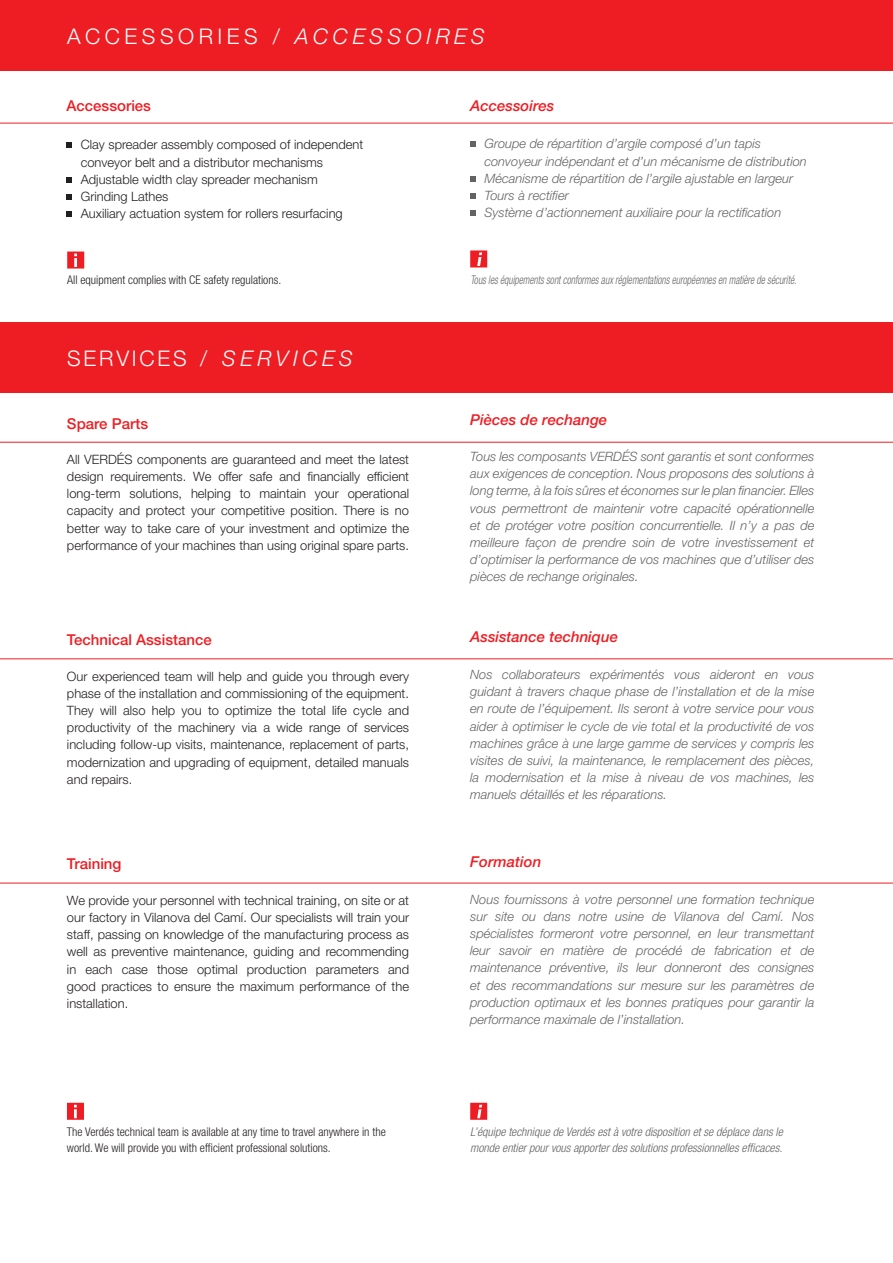
<style>
.page{position:relative;width:893px;height:1263px;background:#fff}
.page>*{position:absolute;margin:0;border:0;box-sizing:border-box;transform-origin:0 0}
.t1{font:300 21.6px "Helvetica Neue LT Std";letter-spacing:.21em;color:#fff}
.t2{font:300 21.6px "Helvetica Neue LT Std";letter-spacing:.13em;color:#fff}
.t3{font:italic 500 15px "Helvetica Neue LT Std";color:#ee1d23}
.t4{font:500 15px "Helvetica Neue LT Std";color:#ee1d23}
.t5{font:italic 300 12.9px/17.2px "Helvetica Neue LT Std";color:#636366;text-align:justify}
.t6{font:300 12.9px/17.2px "Helvetica Neue LT Std";color:#231f20;text-align:justify}
.t7{font:300 condensed 12px/16.5px "Helvetica Neue LT Std";color:#231f20}
.t8{font:italic 300 condensed 12px/16.5px "Helvetica Neue LT Std";color:#636366}
.t9{font:italic 300 condensed 12px "Helvetica Neue LT Std";color:#636366;scale:.8 1}
.s1{font-style:italic}
</style>
<div class="page">
<svg style="left:67px;top:142px;width:5px;height:6px"></svg>
<svg style="left:67px;top:177px;width:5px;height:5px"></svg>
<svg style="left:67px;top:194px;width:5px;height:6px"></svg>
<svg style="left:67px;top:211px;width:5px;height:6px"></svg>
<svg style="left:470px;top:141px;width:6px;height:6px"></svg>
<svg style="left:470px;top:176px;width:6px;height:5px"></svg>
<svg style="left:470px;top:193px;width:6px;height:6px"></svg>
<svg style="left:470px;top:210px;width:6px;height:6px"></svg>
<hr style="left:0;top:123px;width:893px;height:1px;background:#ee1d23">
<hr style="left:0;top:442px;width:893px;height:1px;background:#ee1d23">
<hr style="left:0;top:658px;width:893px;height:1px;background:#ee1d23">
<hr style="left:0;top:883px;width:893px;height:1px;background:#ee1d23">
<svg style="left:67px;top:1103px;width:17px;height:17px"></svg>
<svg style="left:470px;top:1103px;width:17px;height:17px"></svg>
<div style="left:0;top:0;width:893px;height:71px;background:#ee1d23"></div>
<div style="left:0;top:322px;width:893px;height:71px;background:#ee1d23"></div>
<svg style="left:67px;top:252px;width:17px;height:17px"></svg>
<svg style="left:470px;top:250px;width:17px;height:17px"></svg>
<h1 class="t1" style="left:67px;top:23px;width:419px">ACCESSORIES / <span class="s1">ACCESSOIRES</span></h1>
<p class="t4" style="left:67px;top:97px;width:86px">Accessories</p>
<p class="t3" style="left:470px;top:97px;width:86px">Accessoires</p>
<p class="t6" style="left:81px;top:136px;width:284px;text-align:left">Clay spreader assembly composed of independent conveyor belt and a distributor mechanisms Adjustable width clay spreader mechanism Grinding Lathes<br>Auxiliary actuation system for rollers resurfacing</p>
<p class="t5" style="left:484px;top:135px;width:324px;text-align:left">Groupe de répartition d’argile composé d’un tapis convoyeur indépendant et d’un mécanisme de distribution Mécanisme de répartition de l’argile ajustable en largeur Tours à rectifier<br>Système d’actionnement auxiliaire pour la rectification</p>
<p class="t7" style="left:67px;top:272px;width:216px">All equipment complies with CE safety regulations.</p>
<p class="t9" style="left:470px;top:273px;width:409px">Tous les équipements sont conformes aux réglementations européennes en matière de sécurité.</p>
<h1 class="t2" style="left:67px;top:345px;width:287px">SERVICES / <span class="s1">SERVICES</span></h1>
<p class="t4" style="left:67px;top:414px;width:83px">Spare Parts</p>
<p class="t3" style="left:470px;top:411px;width:139px">Pièces de rechange</p>
<p class="t6" style="left:67px;top:450px;width:344px">All VERDÉS components are guaranteed and meet the latest design requirements. We offer safe and financially efficient long-term solutions, helping to maintain your operational capacity and protect your competitive position. There is no better way to take care of your investment and optimize the performance of your machines than using original spare parts.</p>
<p class="t5" style="left:470px;top:448px;width:346px">Tous les composants VERDÉS sont garantis et sont conformes aux exigences de conception. Nous proposons des solutions à long terme, à la fois sûres et économes sur le plan financier. Elles vous permettront de maintenir votre capacité opérationnelle et de protéger votre position concurrentielle. Il n’y a pas de meilleure façon de prendre soin de votre investissement et d’optimiser la performance de vos machines que d’utiliser des pièces de rechange originales.</p>
<p class="t4" style="left:67px;top:631px;width:146px">Technical Assistance</p>
<p class="t3" style="left:470px;top:628px;width:149px">Assistance technique</p>
<p class="t6" style="left:67px;top:667px;width:344px">Our experienced team will help and guide you through every phase of the installation and commissioning of the equipment.<br>They will also help you to optimize the total life cycle and productivity of the machinery via a wide range of services including follow-up visits, maintenance, replacement of parts, modernization and upgrading of equipment, detailed manuals and repairs.</p>
<p class="t5" style="left:470px;top:666px;width:346px">Nos collaborateurs expérimentés vous aideront en vous guidant à travers chaque phase de l’installation et de la mise en route de l’équipement. Ils seront à votre service pour vous aider à optimiser le cycle de vie total et la productivité de vos machines grâce à une large gamme de services y compris les visites de suivi, la maintenance, le remplacement des pièces, la modernisation et la mise à niveau de vos machines, les manuels détaillés et les réparations.</p>
<p class="t4" style="left:67px;top:855px;width:56px">Training</p>
<p class="t3" style="left:470px;top:853px;width:73px">Formation</p>
<p class="t6" style="left:67px;top:891px;width:344px">We provide your personnel with technical training, on site or at our factory in Vilanova del Camí. Our specialists will train your staff, passing on knowledge of the manufacturing process as well as preventive maintenance, guiding and recommending in each case those optimal production parameters and good practices to ensure the maximum performance of the installation.</p>
<p class="t5" style="left:470px;top:890px;width:346px">Nous fournissons à votre personnel une formation technique sur site ou dans notre usine de Vilanova del Camí. Nos spécialistes formeront votre personnel, en leur transmettant leur savoir en matière de procédé de fabrication et de maintenance préventive, ils leur donneront des consignes et des recommandations sur mesure sur les paramètres de production optimaux et les bonnes pratiques pour garantir la performance maximale de l’installation.</p>
<p class="t7" style="left:67px;top:1123px;width:320px">The Verdés technical team is available at any time to travel anywhere in the world. We will provide you with efficient professional solutions.</p>
<p class="t8" style="left:470px;top:1123px;width:314px">L’équipe technique de Verdés est à votre disposition et se déplace dans le monde entier pour vous apporter des solutions professionnelles efficaces.</p>
</div>
